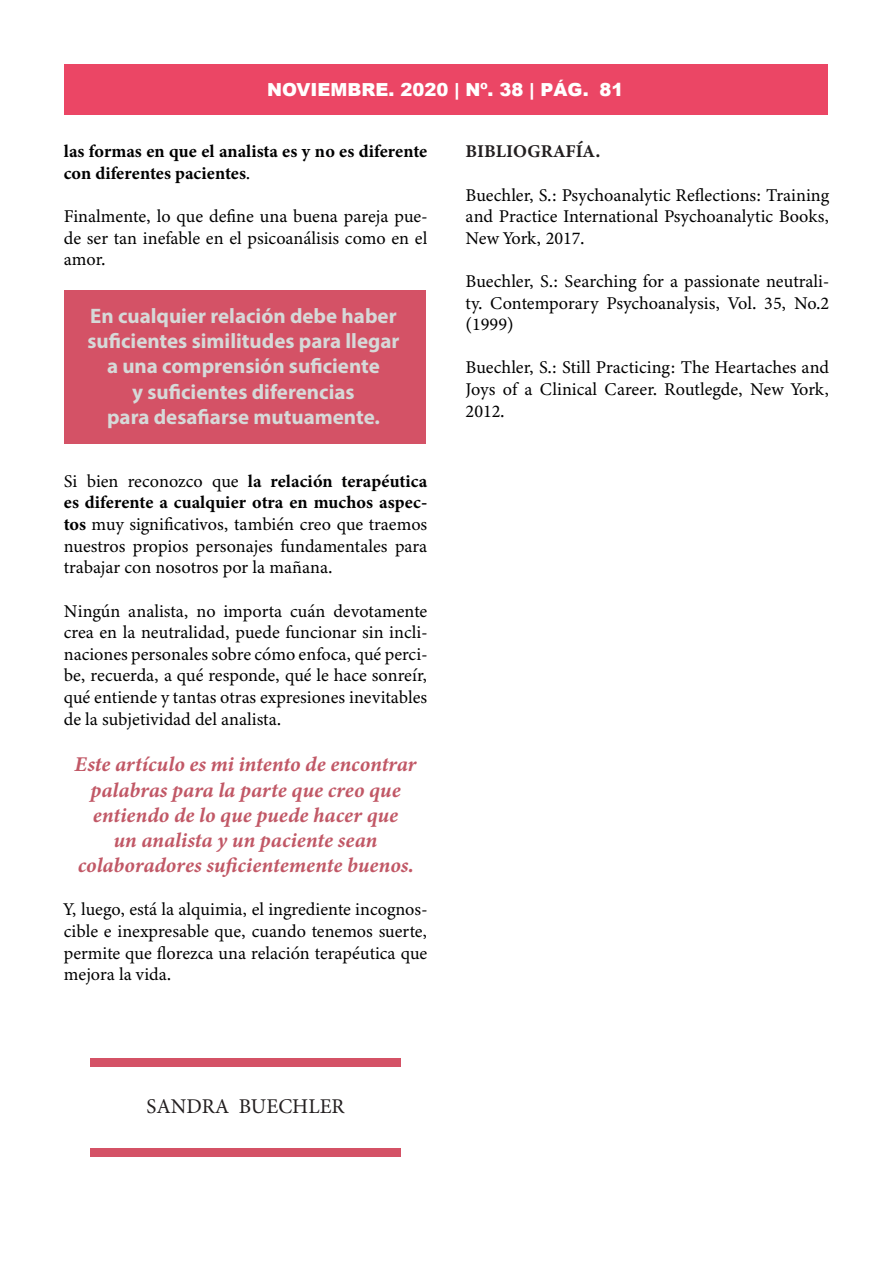
<style>
.page{position:relative;width:893px;height:1263px;background:#fff}
.page>*{position:absolute;margin:0;border:0;box-sizing:border-box;transform-origin:0 0}
.t1{font:italic 21px/25.2px "Minion Variable Concept";letter-spacing:.025em;color:#c15866;text-align:center}
.t2{font:700 21px/25.2px "Myriad Pro";color:#d6d9d8;text-align:center}
.t3{font:21px "Minion Pro";color:#231f20}
.t4{font:18px/21.6px "Minion Variable Concept";color:#000001;text-align:justify}
.t5{font:18px/21.6px "Minion Variable Concept";letter-spacing:.025em;color:#000001}
.t6{font:900 18px "Arial";color:#fff}
.t7{font:18px "Minion Variable Concept";letter-spacing:.035em;color:#231f20}
</style>
<div class="page">
<div style="left:64px;top:65px;width:764px;height:50px;background:#eb4665"></div>
<div style="left:64px;top:291px;width:362px;height:153px;background:#d45266"></div>
<div style="left:90px;top:1058px;width:311px;height:8px;background:#d45266"></div>
<div style="left:90px;top:1148px;width:311px;height:8px;background:#d45266"></div>
<p class="t6" style="left:267px;top:77px;width:358px">NOVIEMBRE. 2020 | Nº. 38 | PÁG. 81</p>
<p class="t5" style="left:64px;top:141px;width:365px">las formas en que el analista es y no es diferente con diferentes pacientes.</p>
<p class="t4" style="left:64px;top:205px;width:365px">Finalmente, lo que define una buena pareja pue&shy;de ser tan inefable en el psicoanálisis como en el amor.</p>
<p class="t2" style="left:87px;top:303px;width:314px">En cualquier relación debe haber suficientes similitudes para llegar a una comprensión suficiente</p>
<p class="t2" style="left:132px;top:378px;width:224px">y suficientes diferencias</p>
<p class="t2" style="left:107px;top:403px;width:274px">para desafiarse mutuamente.</p>
<p class="t4" style="left:64px;top:470px;width:365px">Si bien reconozco que la relación terapéutica es diferente a cualquier otra en muchos aspec&shy;tos muy significativos, también creo que traemos nuestros propios personajes fundamentales para trabajar con nosotros por la mañana.</p>
<p class="t4" style="left:64px;top:600px;width:365px">Ningún analista, no importa cuán devotamente crea en la neutralidad, puede funcionar sin incli&shy;naciones personales sobre cómo enfoca, qué perci&shy;be, recuerda, a qué responde, qué le hace sonreír, qué entiende y tantas otras expresiones inevitables de la subjetividad del analista.</p>
<p class="t1" style="left:75px;top:752px;width:343px">Este artículo es mi intento de encontrar palabras para la parte que creo que</p>
<p class="t1" style="left:93px;top:802px;width:306px">entiendo de lo que puede hacer que</p>
<p class="t1" style="left:114px;top:827px;width:265px">un analista y un paciente sean</p>
<p class="t1" style="left:78px;top:853px;width:336px">colaboradores suficientemente buenos.</p>
<p class="t4" style="left:64px;top:899px;width:365px">Y, luego, está la alquimia, el ingrediente incognos&shy;cible e inexpresable que, cuando tenemos suerte, permite que florezca una relación terapéutica que mejora la vida.</p>
<p class="t7" style="left:466px;top:139px;width:136px">BIBLIOGRAFÍA.</p>
<p class="t4" style="left:466px;top:184px;width:365px">Buechler, S.: Psychoanalytic Reflections: Training and Practice International Psychoanalytic Books, New York, 2017.</p>
<p class="t4" style="left:466px;top:270px;width:365px">Buechler, S.: Searching for a passionate neutrali&shy;ty. Contemporary Psychoanalysis, Vol. 35, No.2 (1999)</p>
<p class="t4" style="left:466px;top:357px;width:365px">Buechler, S.: Still Practicing: The Heartaches and Joys of a Clinical Career. Routlegde, New York, 2012.</p>
<p class="t3" style="left:146px;top:1092px;width:200px">SANDRA BUECHLER</p>
</div>
